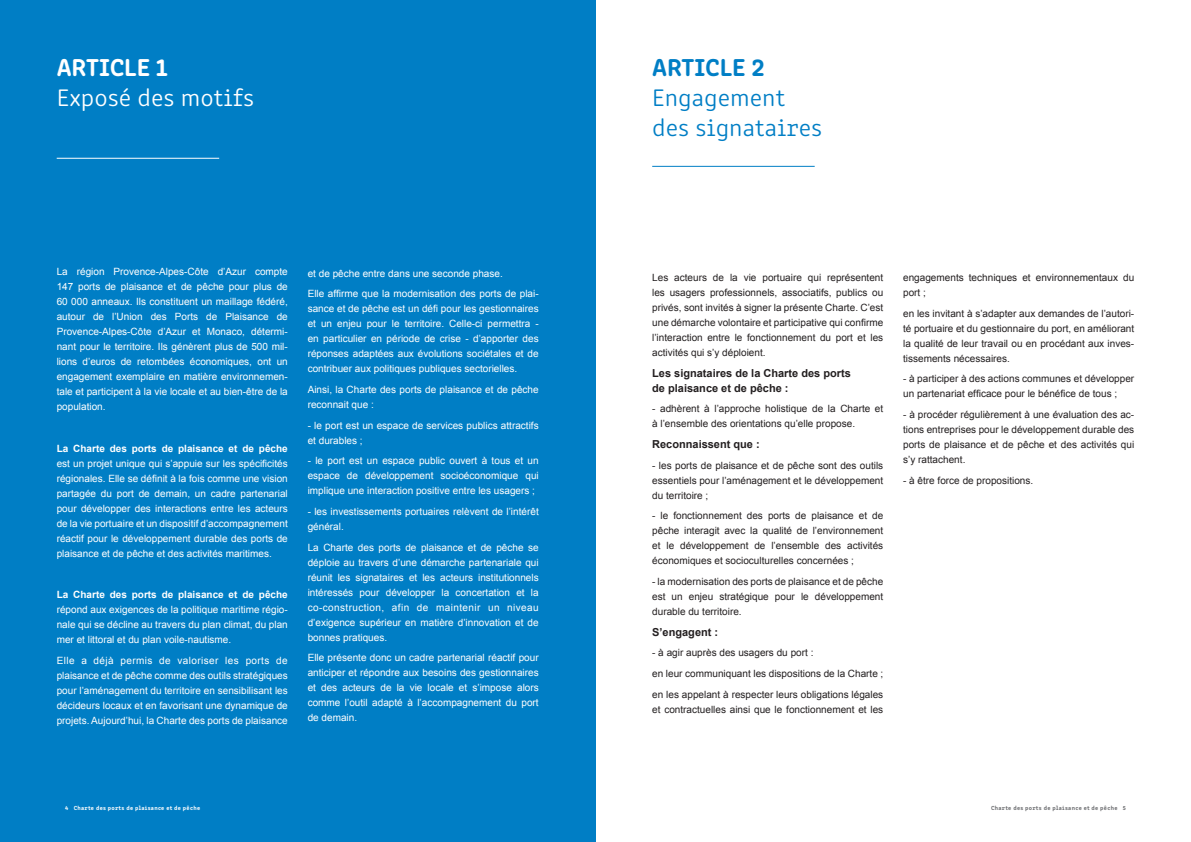
<style>
.page{position:relative;width:1191px;height:842px;background:#fff}
.page>*{position:absolute;margin:0;border:0;box-sizing:border-box;transform-origin:0 0}
.t1{font:300 25px/30px "Clone Rounded";color:#007ec5}
.t2{font:300 25px "Clone Rounded";color:#fff}
.t3{font:700 25px "Clone Rounded";color:#fff}
.t4{font:700 25px "Clone Rounded";color:#007ec5}
.t5{font:700 11px/15px "Arial";color:#231f20}
.t6{font:10px/15px "Arial";color:#fff;text-align:justify}
.t7{font:10px/15px "Arial";color:#231f20;text-align:justify}
.t8{font:700 10px "Arial";color:#fff}
.t9{font:700 6px "Clone Rounded";letter-spacing:.05em;color:#fff}
.t10{font:700 6px "Clone Rounded";letter-spacing:.05em;color:#6c6d70}
</style>
<div class="page">
<div style="left:0;top:0;width:595px;height:842px;background:#007ec5"></div>
<hr style="left:57px;top:158px;width:162px;height:1px;background:#fff">
<hr style="left:652px;top:166px;width:162px;height:1px;background:#007ec5">
<h1 class="t3" style="left:57px;top:47px;width:113px">ARTICLE 1</h1>
<h1 class="t2" style="left:57px;top:79px;width:199px">Exposé des motifs</h1>
<p class="t6" style="left:57px;top:264px;width:233px">La région Provence-Alpes-Côte d’Azur compte 147 ports de plaisance et de pêche pour plus de 60 000 anneaux. Ils constituent un maillage fédéré, autour de l’Union des Ports de Plaisance de Provence-Alpes-Côte d’Azur et Monaco, détermi&shy;nant pour le territoire. Ils génèrent plus de 500 mil&shy;lions d’euros de retombées économiques, ont un engagement exemplaire en matière environnemen&shy;tale et participent à la vie locale et au bien-être de la population.</p>
<p class="t8" style="left:57px;top:441px;width:233px">La Charte des ports de plaisance et de pêche</p>
<p class="t6" style="left:57px;top:456px;width:233px">est un projet unique qui s’appuie sur les spécificités régionales. Elle se définit à la fois comme une vision partagée du port de demain, un cadre partenarial pour développer des interactions entre les acteurs de la vie portuaire et un dispositif d’accompagnement réactif pour le développement durable des ports de plaisance et de pêche et des activités maritimes.</p>
<p class="t8" style="left:57px;top:588px;width:233px">La Charte des ports de plaisance et de pêche</p>
<p class="t6" style="left:57px;top:602px;width:233px">répond aux exigences de la politique maritime régio&shy;nale qui se décline au travers du plan climat, du plan mer et littoral et du plan voile-nautisme.</p>
<p class="t6" style="left:57px;top:653px;width:233px">Elle a déjà permis de valoriser les ports de plaisance et de pêche comme des outils stratégiques pour l’aménagement du territoire en sensibilisant les décideurs locaux et en favorisant une dynamique de projets. Aujourd’hui, la Charte des ports de plaisance</p>
<p class="t6" style="left:308px;top:263px;width:233px;line-height:20.7px">et de pêche entre dans une seconde phase.<br>Elle affirme que la modernisation des ports de plai-</p>
<p class="t6" style="left:308px;top:301px;width:233px">sance et de pêche est un défi pour les gestionnaires et un enjeu pour le territoire. Celle-ci permettra - en particulier en période de crise - d’apporter des réponses adaptées aux évolutions sociétales et de contribuer aux politiques publiques sectorielles.</p>
<p class="t6" style="left:308px;top:382px;width:232px">Ainsi, la Charte des ports de plaisance et de pêche reconnait que :</p>
<p class="t6" style="left:308px;top:418px;width:233px">- le port est un espace de services publics attractifs et durables ;</p>
<p class="t6" style="left:308px;top:453px;width:233px">- le port est un espace public ouvert à tous et un espace de développement socioéconomique qui implique une interaction positive entre les usagers ;</p>
<p class="t6" style="left:308px;top:504px;width:233px">- les investissements portuaires relèvent de l’intérêt général.</p>
<p class="t6" style="left:308px;top:540px;width:233px">La Charte des ports de plaisance et de pêche se déploie au travers d’une démarche partenariale qui réunit les signataires et les acteurs institutionnels intéressés pour développer la concertation et la co-construction, afin de maintenir un niveau d’exigence supérieur en matière d’innovation et de bonnes pratiques.</p>
<p class="t6" style="left:308px;top:650px;width:233px">Elle présente donc un cadre partenarial réactif pour anticiper et répondre aux besoins des gestionnaires et des acteurs de la vie locale et s’impose alors comme l’outil adapté à l’accompagnement du port de demain.</p>
<h1 class="t4" style="left:652px;top:47px;width:114px">ARTICLE 2</h1>
<h1 class="t1" style="left:652px;top:81px;width:171px">Engagement des signataires</h1>
<p class="t7" style="left:652px;top:270px;width:233px">Les acteurs de la vie portuaire qui représentent les usagers professionnels, associatifs, publics ou privés, sont invités à signer la présente Charte. C’est une démarche volontaire et participative qui confirme l’interaction entre le fonctionnement du port et les activités qui s’y déploient.</p>
<p class="t5" style="left:652px;top:366px;width:200px">Les signataires de la Charte des ports de plaisance et de pêche :</p>
<p class="t7" style="left:652px;top:401px;width:233px">- adhèrent à l’approche holistique de la Charte et à l’ensemble des orientations qu’elle propose.</p>
<p class="t5" style="left:652px;top:437px;width:109px">Reconnaissent que :</p>
<p class="t7" style="left:652px;top:458px;width:232px">- les ports de plaisance et de pêche sont des outils essentiels pour l’aménagement et le développement du territoire ;</p>
<p class="t7" style="left:652px;top:508px;width:233px">- le fonctionnement des ports de plaisance et de pêche interagit avec la qualité de l’environnement et le développement de l’ensemble des activités économiques et socioculturelles concernées ;</p>
<p class="t7" style="left:652px;top:574px;width:233px">- la modernisation des ports de plaisance et de pêche est un enjeu stratégique pour le développement durable du territoire.</p>
<p class="t5" style="left:652px;top:625px;width:68px">S’engagent :</p>
<p class="t7" style="left:652px;top:642px;width:233px;line-height:20.7px;text-align:left">- à agir auprès des usagers du port :<br>en leur communiquant les dispositions de la Charte ; en les appelant à respecter leurs obligations légales</p>
<p class="t7" style="left:652px;top:702px;width:233px">et contractuelles ainsi que le fonctionnement et les</p>
<p class="t7" style="left:903px;top:270px;width:233px">engagements techniques et environnementaux du port ;</p>
<p class="t7" style="left:903px;top:306px;width:233px">en les invitant à s’adapter aux demandes de l’autori&shy;té portuaire et du gestionnaire du port, en améliorant la qualité de leur travail ou en procédant aux inves&shy;tissements nécessaires.</p>
<p class="t7" style="left:903px;top:371px;width:233px">- à participer à des actions communes et développer un partenariat efficace pour le bénéfice de tous ;</p>
<p class="t7" style="left:903px;top:407px;width:233px">- à procéder régulièrement à une évaluation des ac&shy;tions entreprises pour le développement durable des ports de plaisance et de pêche et des activités qui s’y rattachent.</p>
<p class="t7" style="left:903px;top:473px;width:132px">- à être force de propositions.</p>
<p class="t9" style="left:65px;top:803px;width:136px">4 Charte des ports de plaisance et de pêche</p>
<p class="t10" style="left:991px;top:803px;width:136px">Charte des ports de plaisance et de pêche 5</p>
</div>
